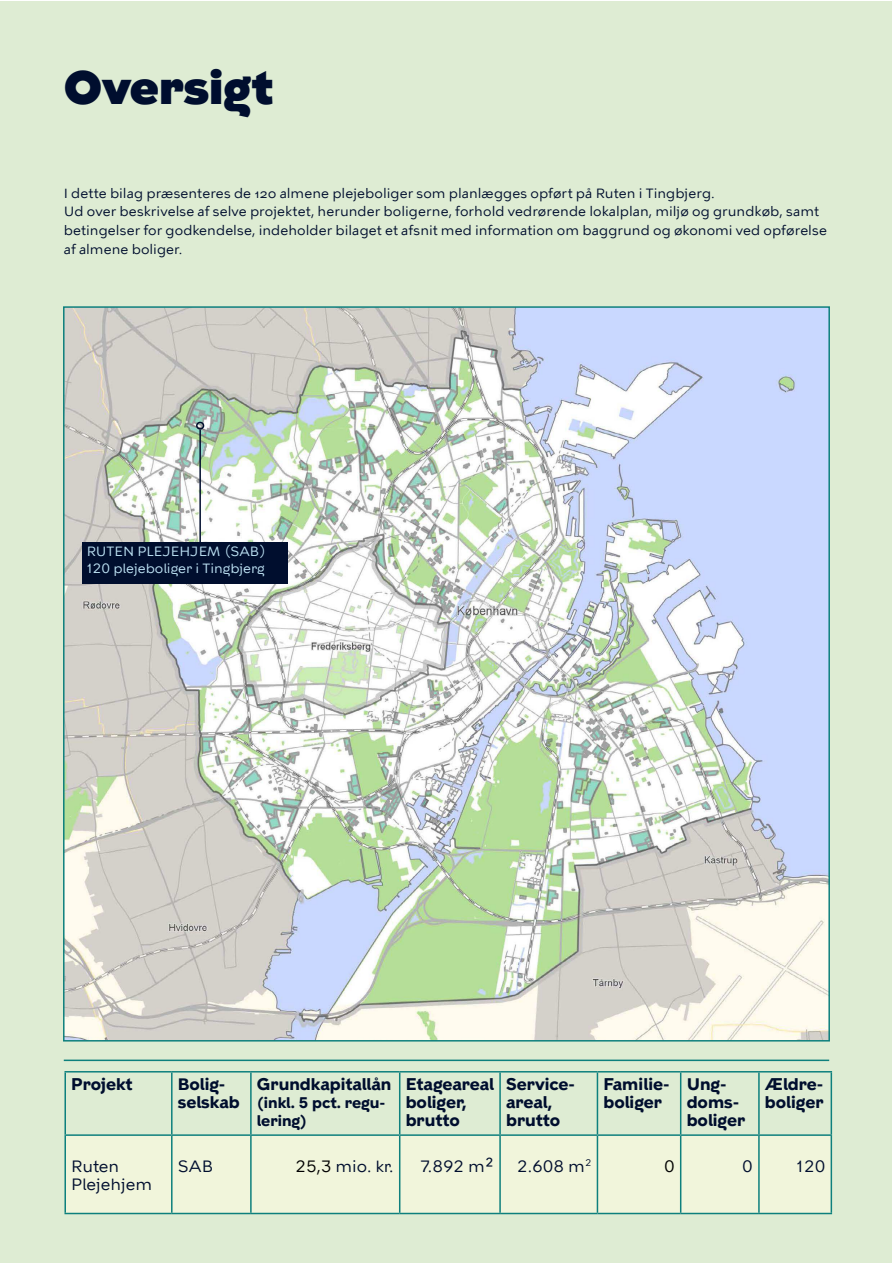
<style>
.page{position:relative;width:893px;height:1263px;background:#fff}
.page>*{position:absolute;margin:0;border:0;box-sizing:border-box;transform-origin:0 0}
.t1{font:900 46.8px "KBH";letter-spacing:.005em;color:#000e2e}
.t2{font:700 16.5px/18px "KBH";color:#000e2e}
.t3{font:16.5px/18px "KBH";color:#000e2e}
.t4{font:16.5px "KBH";color:#000}
.t5{font:700 15px/18px "KBH";color:#000e2e}
.t6{font:13.5px/18.8px "KBH Tekst";letter-spacing:.005em;color:#000e2e}
.t7{font:13.5px/16.2px "KBH";color:#bde2f4}
.s1{color:#000}
</style>
<div class="page">
<div style="left:1px;top:1px;width:891px;height:1261px;background:#deecd3"></div>
<img style="left:65px;top:308px;width:763px;height:731px">
<div style="left:66px;top:1136px;width:765px;height:77px;background:#f1f5db"></div>
<hr style="left:64px;top:1071px;width:108px;height:1px;background:#0e807d">
<hr style="left:64px;top:1072px;width:2px;height:62px;background:#0e807d">
<hr style="left:172px;top:1071px;width:79px;height:1px;background:#0e807d">
<hr style="left:171px;top:1072px;width:2px;height:62px;background:#0e807d">
<hr style="left:251px;top:1071px;width:149px;height:1px;background:#0e807d">
<hr style="left:250px;top:1072px;width:2px;height:62px;background:#0e807d">
<hr style="left:400px;top:1071px;width:100px;height:1px;background:#0e807d">
<hr style="left:399px;top:1072px;width:1px;height:62px;background:#0e807d">
<hr style="left:500px;top:1071px;width:97px;height:1px;background:#0e807d">
<hr style="left:499px;top:1072px;width:2px;height:62px;background:#0e807d">
<hr style="left:597px;top:1071px;width:84px;height:1px;background:#0e807d">
<hr style="left:597px;top:1072px;width:1px;height:62px;background:#0e807d">
<hr style="left:681px;top:1071px;width:78px;height:1px;background:#0e807d">
<hr style="left:680px;top:1072px;width:1px;height:62px;background:#0e807d">
<hr style="left:759px;top:1071px;width:73px;height:1px;background:#0e807d">
<hr style="left:758px;top:1072px;width:2px;height:62px;background:#0e807d">
<hr style="left:831px;top:1072px;width:1px;height:62px;background:#0e807d">
<hr style="left:64px;top:1134px;width:108px;height:2px;background:#0e807d">
<hr style="left:64px;top:1136px;width:2px;height:77px;background:#0e807d">
<hr style="left:172px;top:1134px;width:79px;height:2px;background:#0e807d">
<hr style="left:171px;top:1136px;width:2px;height:77px;background:#0e807d">
<hr style="left:251px;top:1134px;width:149px;height:2px;background:#0e807d">
<hr style="left:250px;top:1136px;width:2px;height:77px;background:#0e807d">
<hr style="left:400px;top:1134px;width:100px;height:2px;background:#0e807d">
<hr style="left:399px;top:1136px;width:1px;height:77px;background:#0e807d">
<hr style="left:500px;top:1134px;width:97px;height:2px;background:#0e807d">
<hr style="left:499px;top:1136px;width:2px;height:77px;background:#0e807d">
<hr style="left:597px;top:1134px;width:84px;height:2px;background:#0e807d">
<hr style="left:597px;top:1136px;width:1px;height:77px;background:#0e807d">
<hr style="left:681px;top:1134px;width:78px;height:2px;background:#0e807d">
<hr style="left:680px;top:1136px;width:1px;height:77px;background:#0e807d">
<hr style="left:759px;top:1134px;width:73px;height:2px;background:#0e807d">
<hr style="left:758px;top:1136px;width:2px;height:77px;background:#0e807d">
<hr style="left:831px;top:1136px;width:1px;height:77px;background:#0e807d">
<hr style="left:64px;top:1213px;width:108px;height:1px;background:#0e807d">
<hr style="left:172px;top:1213px;width:79px;height:1px;background:#0e807d">
<hr style="left:251px;top:1213px;width:149px;height:1px;background:#0e807d">
<hr style="left:400px;top:1213px;width:100px;height:1px;background:#0e807d">
<hr style="left:500px;top:1213px;width:97px;height:1px;background:#0e807d">
<hr style="left:597px;top:1213px;width:84px;height:1px;background:#0e807d">
<hr style="left:681px;top:1213px;width:78px;height:1px;background:#0e807d">
<hr style="left:759px;top:1213px;width:73px;height:1px;background:#0e807d">
<div style="left:196px;top:422px;width:8px;height:8px;border:1px solid #000e2e;border-radius:50%"></div>
<hr style="left:199px;top:430px;width:2px;height:154px;background:#000e2e">
<div style="left:82px;top:542px;width:206px;height:42px;background:#000e2e"></div>
<hr style="left:64px;top:1059px;width:765px;height:2px;background:#0e807d">
<h1 class="t1" style="left:64px;top:61px;width:211px">Oversigt</h1>
<p class="t6" style="left:64px;top:183px;width:765px">I dette bilag præsenteres de 120 almene plejeboliger som planlægges opført på Ruten i Tingbjerg.<br>Ud over beskrivelse af selve projektet, herunder boligerne, forhold vedrørende lokalplan, miljø og grundkøb, samt betingelser for godkendelse, indeholder bilaget et afsnit med information om baggrund og økonomi ved opførelse af almene boliger.</p>
<p class="t7" style="left:87px;top:543px;width:180px">RUTEN PLEJEHJEM (SAB)<br>120 plejeboliger i Tingbjerg</p>
<p class="t2" style="left:71px;top:1077px;width:63px">Projekt</p>
<p class="t2" style="left:178px;top:1077px;width:63px">Bolig&shy;selskab</p>
<p class="t2" style="left:257px;top:1077px;width:136px">Grundkapitallån</p>
<p class="t5" style="left:257px;top:1095px;width:130px">(inkl. 5 pct. regu&shy;lering)</p>
<p class="t2" style="left:406px;top:1077px;width:90px">Etageareal boliger, brutto</p>
<p class="t2" style="left:506px;top:1077px;width:70px">Service&shy;areal, brutto</p>
<p class="t2" style="left:603px;top:1077px;width:68px">Familie&shy;boliger</p>
<p class="t2" style="left:687px;top:1077px;width:60px">Ung&shy;doms&shy;boliger</p>
<p class="t2" style="left:765px;top:1077px;width:60px">Ældre&shy;boliger</p>
<p class="t3" style="left:71px;top:1157px;width:82px">Ruten<br>Plejehjem</p>
<p class="t3" style="left:178px;top:1157px;width:37px">SAB</p>
<p class="t3" style="left:295px;top:1157px;width:100px"><span class="s1">25,3</span> mio. kr.</p>
<p class="t3" style="left:420px;top:1157px;width:75px">7.892 m²</p>
<p class="t3" style="left:517px;top:1157px;width:76px">2.608 m<sup>2</sup></p>
<p class="t4" style="left:664px;top:1157px;width:12px">0</p>
<p class="t3" style="left:742px;top:1157px;width:12px">0</p>
<p class="t3" style="left:797px;top:1157px;width:30px">120</p>
</div>
